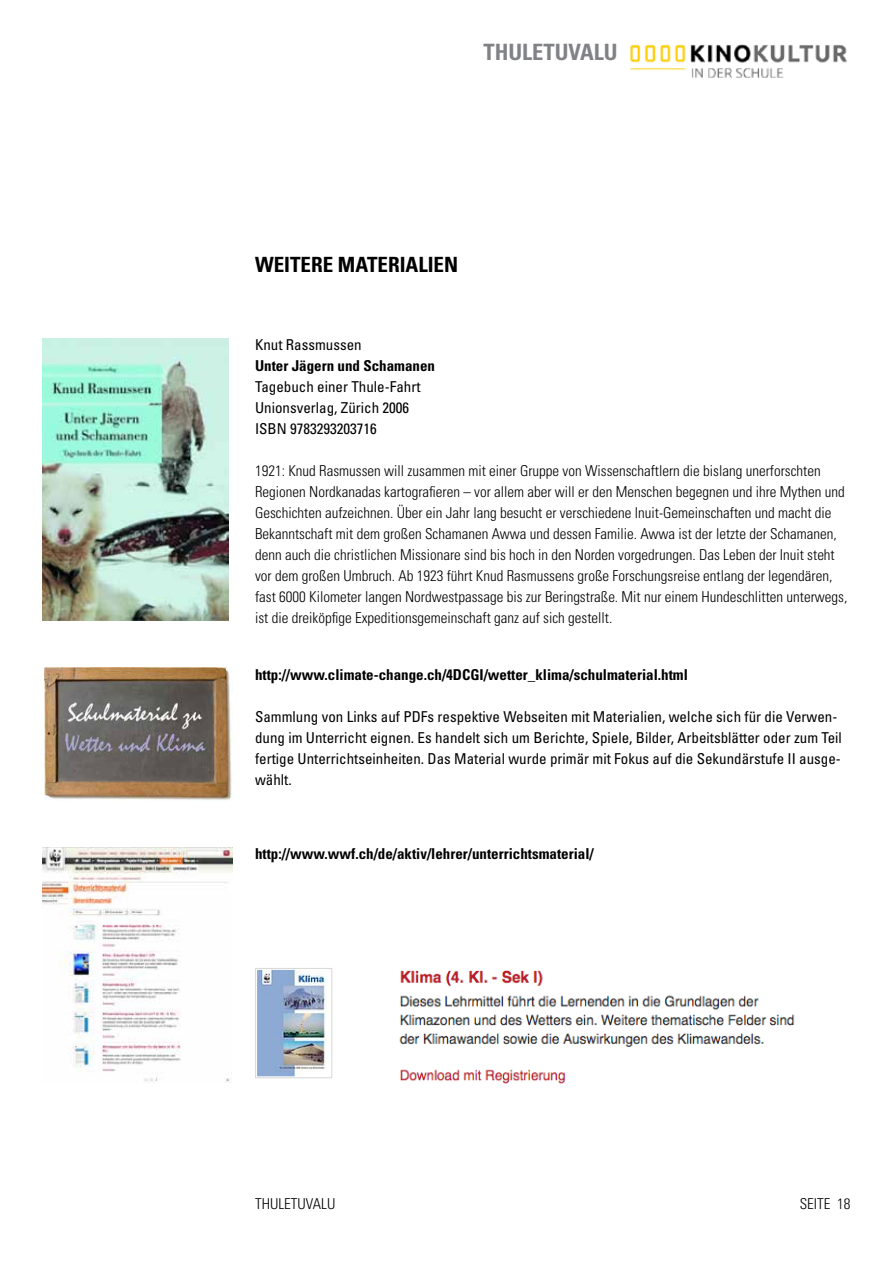
<style>
.page{position:relative;width:893px;height:1263px;background:#fff}
.page>*{position:absolute;margin:0;border:0;box-sizing:border-box;transform-origin:0 0}
.t1{font:700 condensed 22.5px "Univers";color:#808285}
.t2{font:700 condensed 21px "Univers";color:#000}
.t3{font:300 condensed 15px/21px "Univers";color:#000}
.t4{font:condensed 15px/21px "Univers";color:#000}
.t5{font:700 condensed 15px "Univers";color:#000}
</style>
<div class="page">
<img style="left:630px;top:44px;width:217px;height:34px">
<img style="left:45px;top:668px;width:187px;height:133px">
<img style="left:43px;top:338px;width:185px;height:283px">
<img style="left:43px;top:847px;width:189px;height:235px">
<img style="left:255px;top:968px;width:540px;height:116px">
<h1 class="t1" style="left:483px;top:39px;width:136px">THULETUVALU</h1>
<h2 class="t2" style="left:255px;top:251px;width:204px">WEITERE MATERIALIEN</h2>
<p class="t4" style="left:255px;top:334px;width:108px">Knut Rassmussen</p>
<p class="t5" style="left:255px;top:356px;width:181px">Unter Jägern und Schamanen</p>
<p class="t4" style="left:255px;top:376px;width:167px">Tagebuch einer Thule-Fahrt<br>Unionsverlag, Zürich 2006<br>ISBN 9783293203716</p>
<p class="t3" style="left:255px;top:460px;width:594px">1921: Knud Rasmussen will zusammen mit einer Gruppe von Wissenschaftlern die bislang unerforschten Regionen Nordkanadas kartografieren – vor allem aber will er den Menschen begegnen und ihre Mythen und Geschichten aufzeichnen. Über ein Jahr lang besucht er verschiedene Inuit-Gemeinschaften und macht die Bekanntschaft mit dem großen Schamanen Awwa und dessen Familie. Awwa ist der letzte der Schamanen, denn auch die christlichen Missionare sind bis hoch in den Norden vorgedrungen. Das Leben der Inuit steht vor dem großen Umbruch. Ab 1923 führt Knud Rasmussens große Forschungsreise entlang der legendären, fast 6000 Kilometer langen Nordwestpassage bis zur Beringstraße. Mit nur einem Hundeschlitten unterwegs, ist die dreiköpfige Expeditionsgemeinschaft ganz auf sich gestellt.</p>
<p class="t5" style="left:255px;top:665px;width:434px">http://www.climate-change.ch/4DCGI/wetter_klima/schulmaterial.html</p>
<p class="t4" style="left:255px;top:705px;width:588px">Sammlung von Links auf PDFs respektive Webseiten mit Materialien, welche sich für die Verwen&shy;dung im Unterricht eignen. Es handelt sich um Berichte, Spiele, Bilder, Arbeitsblätter oder zum Teil fertige Unterrichtseinheiten. Das Material wurde primär mit Fokus auf die Sekundärstufe II ausge&shy;wählt.</p>
<p class="t5" style="left:255px;top:845px;width:340px">http://www.wwf.ch/de/aktiv/lehrer/unterrichtsmaterial/</p>
<p class="t3" style="left:255px;top:1193px;width:82px">THULETUVALU</p>
<p class="t3" style="left:800px;top:1193px;width:52px">SEITE 18</p>
</div>
